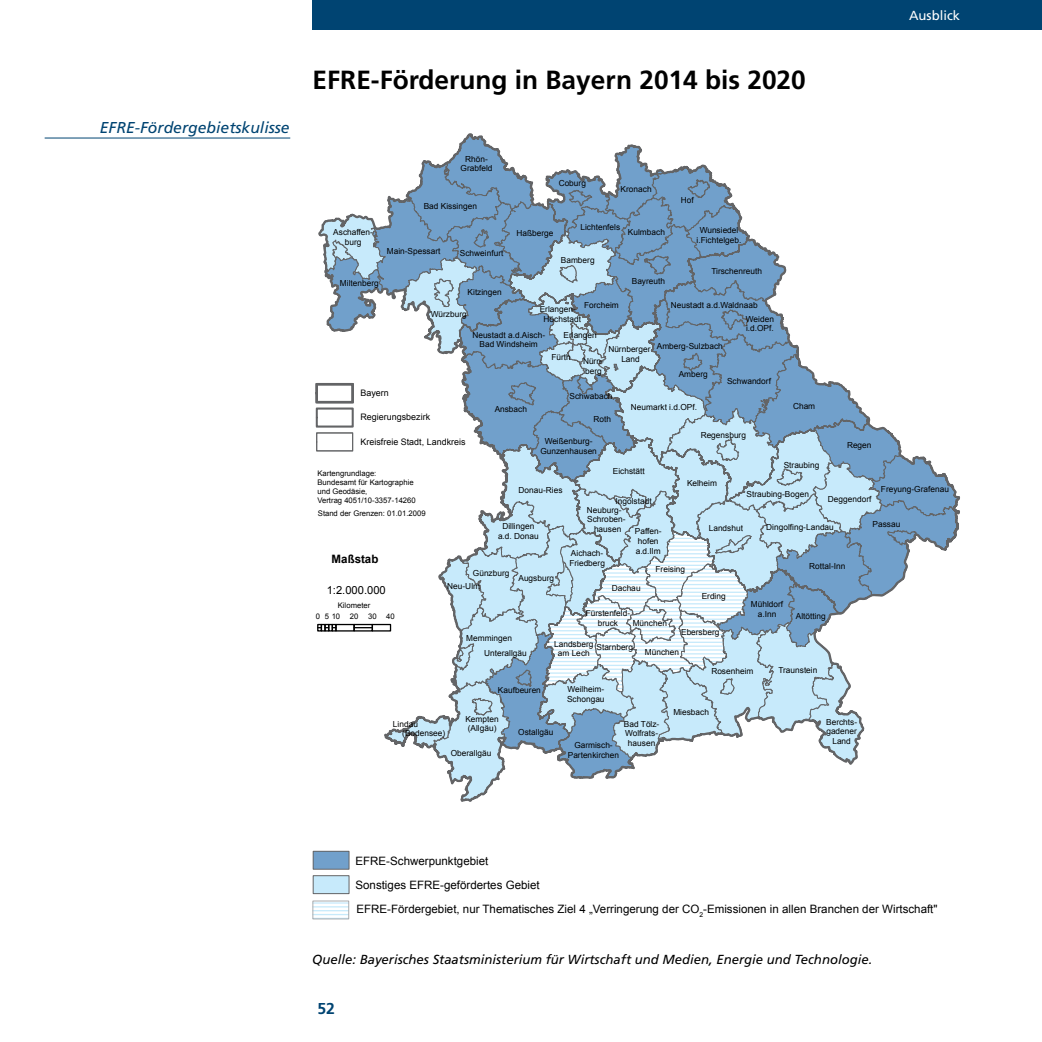
<style>
.page{position:relative;width:1042px;height:1042px;background:#fff}
.page>*{position:absolute;margin:0;border:0;box-sizing:border-box;transform-origin:0 0}
.t1{font:700 26.25px "Frutiger";color:#000}
.t2{font:italic 15.75px "Frutiger";color:#004472}
.t3{font:700 15.75px "Frutiger";color:#004472}
.Bildunterschrift{font:italic 13.12px "Frutiger";color:#000}
.t4{font:13.12px "Frutiger";color:#fff}
.t5{font:11.55px/24.2px "Arial";color:#000}
.t6{font:700 11.55px "Arial";color:#000}
.t7{font:11.2px "Arial";color:#000}
.t8{font:8.92px "Arial";letter-spacing:.005em;color:#000}
.t9{font:8.22px/9.6px "Arial";color:#000;text-align:center}
.t10{font:7.7px/8.9px "Arial";color:#000}
</style>
<div class="page">
<svg style="left:315px;top:903px;width:32px;height:13px"></svg>
<div style="left:313px;top:0;width:729px;height:30px;background:#004472"></div>
<hr style="left:45px;top:138px;width:245px;height:1px;background:#004472">
<svg style="left:315px;top:134px;width:644px;height:668px"></svg>
<div style="left:313px;top:851px;width:36px;height:18px;background:#71a0cb"></div>
<div style="left:313px;top:851px;width:36px;height:18px;border:1px solid #636466"></div>
<div style="left:313px;top:875px;width:36px;height:18px;background:#c7eafb"></div>
<div style="left:313px;top:875px;width:36px;height:19px;border:1px solid #636466"></div>
<hr style="left:313px;top:914px;width:36px;height:1px;background:#c7eafb">
<hr style="left:313px;top:910px;width:36px;height:1px;background:#c7eafb">
<hr style="left:313px;top:906px;width:36px;height:1px;background:#c7eafb">
<div style="left:313px;top:901px;width:36px;height:18px;border:1px solid #aaacae"></div>
<p class="t2" style="left:100px;top:118px;width:191px">EFRE-Fördergebietskulisse</p>
<h4 class="t1" style="left:313px;top:64px;width:495px">EFRE-Förderung in Bayern 2014 bis 2020</h4>
<p class="t9" style="left:461px;top:154px;width:33px">Rhön-<br>Grabfeld</p>
<p class="t9" style="left:424px;top:201px;width:55px">Bad Kissingen</p>
<p class="t9" style="left:387px;top:247px;width:55px">Main-Spessart</p>
<p class="t9" style="left:559px;top:178px;width:29px">Coburg</p>
<p class="t9" style="left:580px;top:222px;width:41px">Lichtenfels</p>
<p class="t9" style="left:620px;top:184px;width:33px">Kronach</p>
<p class="t9" style="left:681px;top:195px;width:14px">Hof</p>
<p class="t9" style="left:696px;top:225px;width:46px">Wunsiedel i.Fichtelgeb.</p>
<p class="t9" style="left:628px;top:227px;width:39px">Kulmbach</p>
<p class="t9" style="left:333px;top:228px;width:41px">Aschaffen&shy;burg</p>
<p class="t9" style="left:340px;top:278px;width:40px">Miltenberg</p>
<p class="t9" style="left:516px;top:228px;width:39px">Haßberge</p>
<p class="t9" style="left:460px;top:248px;width:45px">Schweinfurt</p>
<p class="t9" style="left:561px;top:255px;width:35px">Bamberg</p>
<p class="t9" style="left:584px;top:300px;width:36px">Forcheim</p>
<p class="t9" style="left:543px;top:305px;width:39px;text-align:left;text-indent:-4px">Erlangen-<br>Höchstadt</p>
<p class="t9" style="left:563px;top:330px;width:35px">Erlangen</p>
<p class="t9" style="left:551px;top:352px;width:21px">Fürth</p>
<p class="t9" style="left:583px;top:356px;width:22px;text-align:left">Nürn&shy;berg</p>
<p class="t9" style="left:711px;top:267px;width:52px">Tirschenreuth</p>
<p class="t9" style="left:632px;top:276px;width:35px">Bayreuth</p>
<p class="t9" style="left:468px;top:287px;width:36px">Kitzingen</p>
<p class="t9" style="left:746px;top:298px;width:30px;line-height:14.2px;text-align:left;text-indent:-75px">Neustadt a.d.Waldnaab<br>Weiden</p>
<p class="t9" style="left:746px;top:324px;width:29px">i.d.OPf.</p>
<p class="t9" style="left:431px;top:309px;width:38px">Würzburg</p>
<p class="t9" style="left:472px;top:330px;width:74px">Neustadt a.d.Aisch-<br>Bad Windsheim</p>
<p class="t9" style="left:657px;top:341px;width:68px">Amberg-Sulzbach</p>
<p class="t9" style="left:679px;top:369px;width:31px">Amberg</p>
<p class="t9" style="left:608px;top:344px;width:44px">Nürnberger<br>Land</p>
<p class="t9" style="left:569px;top:392px;width:45px">Schwabach</p>
<p class="t9" style="left:727px;top:376px;width:46px">Schwandorf</p>
<p class="t8" style="left:360px;top:387px;width:30px">Bayern</p>
<p class="t8" style="left:360px;top:411px;width:71px">Regierungsbezirk</p>
<p class="t8" style="left:360px;top:436px;width:107px">Kreisfreie Stadt, Landkreis</p>
<p class="t9" style="left:495px;top:404px;width:34px">Ansbach</p>
<p class="t9" style="left:631px;top:403px;width:68px">Neumarkt i.d.OPf.</p>
<p class="t9" style="left:593px;top:414px;width:19px">Roth</p>
<p class="t9" style="left:701px;top:430px;width:47px">Regensburg</p>
<p class="t9" style="left:540px;top:436px;width:58px">Weißenburg-<br>Gunzenhausen</p>
<p class="t9" style="left:793px;top:402px;width:24px">Cham</p>
<p class="t9" style="left:847px;top:441px;width:26px">Regen</p>
<h3 class="t4" style="left:909px;top:8px;width:53px">Ausblick</h3>
<p class="t10" style="left:317px;top:469px;width:100px">Kartengrundlage:<br>Bundesamt für Kartographie und Geodäsie,<br>Vertrag 4051/10-3357-14260</p>
<p class="t10" style="left:318px;top:509px;width:109px">Stand der Grenzen: 01.01.2009</p>
<p class="t6" style="left:332px;top:551px;width:48px">Maßstab</p>
<p class="t7" style="left:327px;top:583px;width:60px">1:2.000.000</p>
<p class="t10" style="left:338px;top:601px;width:34px">Kilometer</p>
<p class="t10" style="left:316px;top:612px;width:26px">0 510</p>
<p class="t10" style="left:350px;top:612px;width:10px">20</p>
<p class="t10" style="left:368px;top:612px;width:10px">30</p>
<p class="t10" style="left:386px;top:612px;width:10px">40</p>
<p class="t9" style="left:784px;top:460px;width:37px">Straubing</p>
<p class="t9" style="left:613px;top:467px;width:33px">Eichstätt</p>
<p class="t9" style="left:615px;top:496px;width:38px">Ingolstadt</p>
<p class="t9" style="left:687px;top:479px;width:32px">Kelheim</p>
<p class="t9" style="left:881px;top:484px;width:70px">Freyung-Grafenau</p>
<p class="t9" style="left:519px;top:485px;width:45px">Donau-Ries</p>
<p class="t9" style="left:746px;top:489px;width:64px">Straubing-Bogen</p>
<p class="t9" style="left:828px;top:494px;width:45px">Deggendorf</p>
<p class="t9" style="left:587px;top:505px;width:40px">Neuburg-<br>Schroben&shy;hausen</p>
<p class="t9" style="left:872px;top:519px;width:29px">Passau</p>
<p class="t9" style="left:498px;top:522px;width:42px">Dillingen a.d. Donau</p>
<p class="t9" style="left:709px;top:523px;width:36px">Landshut</p>
<p class="t9" style="left:766px;top:522px;width:69px">Dingolfing-Landau</p>
<p class="t9" style="left:809px;top:561px;width:38px">Rottal-Inn</p>
<p class="t9" style="left:635px;top:527px;width:28px;text-align:left">Paffen&shy;hofen a.d.Ilm</p>
<p class="t9" style="left:569px;top:548px;width:37px;text-align:left">Aichach-<br>Friedberg</p>
<p class="t9" style="left:655px;top:564px;width:31px">Freising</p>
<p class="t9" style="left:473px;top:568px;width:38px">Günzburg</p>
<p class="t9" style="left:518px;top:573px;width:37px">Augsburg</p>
<p class="t9" style="left:447px;top:581px;width:34px">Neu-Ulm</p>
<p class="t9" style="left:612px;top:583px;width:30px">Dachau</p>
<p class="t9" style="left:702px;top:591px;width:26px">Erding</p>
<p class="t9" style="left:751px;top:599px;width:34px">Mühldorf a.Inn</p>
<p class="t9" style="left:796px;top:611px;width:32px">Altötting</p>
<p class="t9" style="left:586px;top:609px;width:46px">Fürstenfeld&shy;bruck</p>
<p class="t9" style="left:596px;top:642px;width:38px">Starnberg</p>
<p class="t9" style="left:633px;top:618px;width:36px">München</p>
<p class="t9" style="left:681px;top:627px;width:40px">Ebersberg</p>
<p class="t9" style="left:484px;top:630px;width:44px;line-height:14.9px;text-align:left;text-indent:-18px">Memmingen<br>Unterallgäu</p>
<p class="t9" style="left:554px;top:639px;width:41px">Landsberg am Lech</p>
<p class="t9" style="left:645px;top:647px;width:36px">München</p>
<p class="t9" style="left:711px;top:666px;width:44px">Rosenheim</p>
<p class="t9" style="left:778px;top:665px;width:41px">Traunstein</p>
<p class="t9" style="left:498px;top:686px;width:44px">Kaufbeuren</p>
<p class="t9" style="left:518px;top:727px;width:37px">Ostallgäu</p>
<p class="t9" style="left:402px;top:719px;width:45px;text-align:left;text-indent:-9px">Lindau (Bodensee)</p>
<p class="t9" style="left:465px;top:714px;width:35px;text-align:left">Kempten (Allgäu)</p>
<p class="t9" style="left:451px;top:749px;width:42px">Oberallgäu</p>
<p class="t9" style="left:567px;top:685px;width:39px;text-align:left">Weilheim-<br>Schongau</p>
<p class="t9" style="left:568px;top:740px;width:53px">Garmisch-<br>Partenkirchen</p>
<p class="t9" style="left:624px;top:719px;width:37px">Bad Tölz-<br>Wolfrats&shy;hausen</p>
<p class="t9" style="left:673px;top:707px;width:37px">Miesbach</p>
<p class="t9" style="left:826px;top:717px;width:32px">Berchts&shy;gadener<br>Land</p>
<p class="t5" style="left:355px;top:848px;width:583px">EFRE-Schwerpunktgebiet<br>Sonstiges EFRE-gefördertes Gebiet<br>EFRE-Fördergebiet, nur Thematisches Ziel 4 „Verringerung der CO<sub>2</sub>-Emissionen in allen Branchen der Wirtschaft"</p>
<p class="Bildunterschrift" style="left:312px;top:952px;width:561px">Quelle: Bayerisches Staatsministerium für Wirtschaft und Medien, Energie und Technologie.</p>
<h2 class="t3" style="left:317px;top:999px;width:19px">52</h2>
</div>
